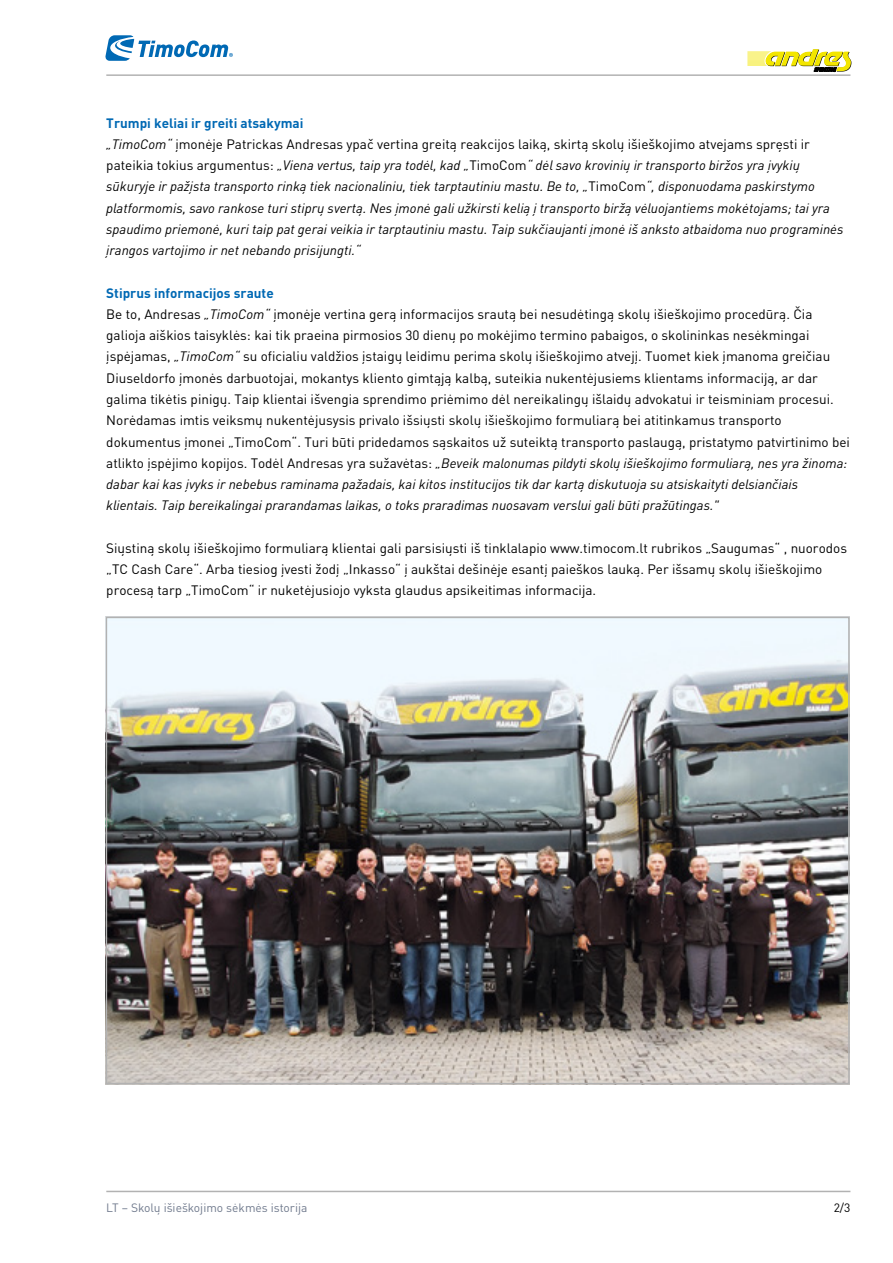
<style>
.page{position:relative;width:893px;height:1263px;background:#fff}
.page>*{position:absolute;margin:0;border:0;box-sizing:border-box;transform-origin:0 0}
.Fließtext_A4{font:13.5px/21.3px "DIN Pro";color:#000}
.Fließtext_A4-2{font:italic 13.5px/21.3px "DIN Pro";color:#000}
.Basis{font:12px "DIN Pro";color:#707a8d}
.Rechtsbündig{font:12px "DIN Pro";color:#000}
.s1{font-weight:700;font-style:normal;color:#0069b4}
.s2{font-style:normal}
.s3{font-weight:700;color:#0069b4}
.s4{font-style:italic}
</style>
<div class="page">
<hr style="left:106px;top:74px;width:744px;height:2px;background:#b2b2b2">
<hr style="left:106px;top:1191px;width:744px;height:1px;background:#b2b2b2">
<svg style="left:105px;top:35px;width:128px;height:26px"></svg>
<svg style="left:747px;top:49px;width:104px;height:23px"></svg>
<img style="left:109px;top:620px;width:738px;height:461px">
<div style="left:106px;top:617px;width:744px;height:467px;border:2px solid #b2b2b2"></div>
<p class="Fließtext_A4-2" style="left:106px;top:111px;width:739px"><span class="s1">Trumpi keliai ir greiti atsakymai<br></span>„TimoCom“ <span class="s2">įmonėje Patrickas Andresas ypač vertina greitą reakcijos laiką, skirtą skolų išieškojimo atvejams spręsti ir pateikia tokius argumentus:</span> „Viena vertus, taip yra todėl, kad „<span class="s2">TimoCom</span>“ dėl savo krovinių ir transporto biržos yra įvykių sūkuryje ir pažįsta transporto rinką tiek nacionaliniu, tiek tarptautiniu mastu. Be to, „<span class="s2">TimoCom</span>“, disponuodama paskirstymo platformomis, savo rankose turi stiprų svertą. Nes įmonė gali užkirsti kelią į transporto biržą vėluojantiems mokėtojams; tai yra spaudimo priemonė, kuri taip pat gerai veikia ir tarptautiniu mastu. Taip sukčiaujanti įmonė iš anksto atbaidoma nuo programinės įrangos vartojimo ir net nebando prisijungti.“</p>
<p class="Fließtext_A4" style="left:106px;top:281px;width:745px"><span class="s3">Stiprus informacijos sraute<br></span>Be to, Andresas <span class="s4">„TimoCom“</span> įmonėje vertina gerą informacijos srautą bei nesudėtingą skolų išieškojimo procedūrą. Čia galioja aiškios taisyklės: kai tik praeina pirmosios 30 dienų po mokėjimo termino pabaigos, o skolininkas nesėkmingai įspėjamas, <span class="s4">„TimoCom“</span> su oficialiu valdžios įstaigų leidimu perima skolų išieškojimo atvejį. Tuomet kiek įmanoma greičiau Diuseldorfo įmonės darbuotojai, mokantys kliento gimtąją kalbą, suteikia nukentėjusiems klientams informaciją, ar dar galima tikėtis pinigų. Taip klientai išvengia sprendimo priėmimo dėl nereikalingų išlaidų advokatui ir teisminiam procesui.<br>Norėdamas imtis veiksmų nukentėjusysis privalo išsiųsti skolų išieškojimo formuliarą bei atitinkamus transporto dokumentus įmonei „TimoCom“. Turi būti pridedamos sąskaitos už suteiktą transporto paslaugą, pristatymo patvirtinimo bei atlikto įspėjimo kopijos. Todėl Andresas yra sužavėtas: <span class="s4">„Beveik malonumas pildyti skolų išieškojimo formuliarą, nes yra žinoma: dabar kai kas įvyks ir nebebus raminama pažadais, kai kitos institucijos tik dar kartą diskutuoja su atsiskaityti delsiančiais klientais. Taip bereikalingai prarandamas laikas, o toks praradimas nuosavam verslui gali būti pražūtingas."</span></p>
<p class="Fließtext_A4" style="left:106px;top:536px;width:742px">Siųstiną skolų išieškojimo formuliarą klientai gali parsisiųsti iš tinklalapio www.timocom.lt rubrikos „Saugumas“ , nuorodos „TC Cash Care“. Arba tiesiog įvesti žodį „Inkasso“ į aukštai dešinėje esantį paieškos lauką. Per išsamų skolų išieškojimo procesą tarp „TimoCom“ ir nuketėjusiojo vyksta glaudus apsikeitimas informacija.</p>
<p class="Basis" style="left:106px;top:1198px;width:203px">LT – Skolų išieškojimo sėkmės istorija</p>
<p class="Rechtsbündig" style="left:834px;top:1198px;width:18px">2/3</p>
</div>
